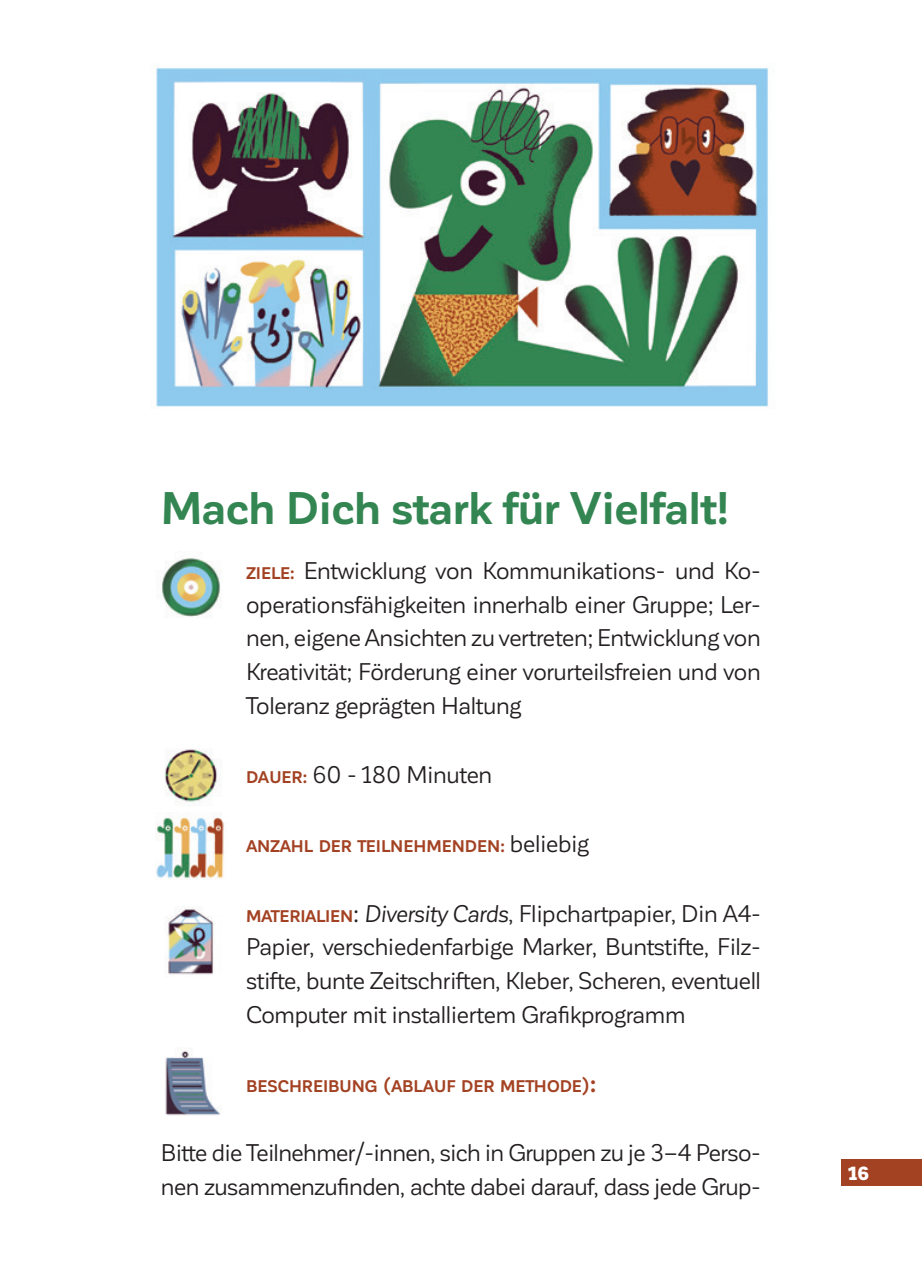
<style>
.page{position:relative;width:922px;height:1276px;background:#fff}
.page>*{position:absolute;margin:0;border:0;box-sizing:border-box;transform-origin:0 0}
.t1{font:700 45px "Corporative Sans";letter-spacing:-.01em;color:#338652}
.t2{font:23.75px/33.8px "Corporative Sans";letter-spacing:-.02em;color:#231f20;text-align:justify}
.t3{font:900 18.75px "Corporative Sans";color:#fff}
.t4{font:700 16.75px "Corporative Sans";color:#a34222}
.s1{font-weight:700;font-size:16.75px;color:#a34222}
.s2{font-weight:700;font-size:17.5px;color:#a34222}
.s3{font-size:17.5px}
.s4{font-weight:400;font-size:23.75px;color:#231f20}
.s5{font-style:italic}
.s6{font-size:18.75px}
.s7{font-size:23.75px}
</style>
<div class="page">
<div style="left:841px;top:1159px;width:80px;height:27px;background:#a34222"></div>
<img style="left:156px;top:67px;width:613px;height:340px">
<img style="left:162px;top:558px;width:58px;height:59px">
<img style="left:164px;top:749px;width:58px;height:57px">
<img style="left:155px;top:812px;width:69px;height:68px">
<img style="left:165px;top:906px;width:49px;height:69px">
<img style="left:165px;top:1048px;width:57px;height:68px">
<h1 class="t1" style="left:161px;top:483px;width:569px">Mach Dich stark für Vielfalt!</h1>
<p class="t2" style="left:246px;top:554px;width:516px"><span class="s1">ZIELE</span><span class="s2">:</span> Entwicklung von Kommunikations- und Ko&shy;operationsfähigkeiten innerhalb einer Gruppe; Ler&shy;nen, eigene Ansichten zu vertreten; Entwicklung von Kreativität; Förderung einer vorurteilsfreien und von Toleranz geprägten Haltung</p>
<p class="t2" style="left:246px;top:758px;width:247px"><span class="s1">DAUER</span><span class="s2">:</span> 60 - 180 Minuten</p>
<p class="t4" style="left:246px;top:837px;width:344px">ANZAHL DER TEILNEHMENDEN<span class="s3">:</span> <span class="s4">beliebig</span></p>
<p class="t2" style="left:246px;top:896px;width:516px"><span class="s1">MATERIALIEN</span>: <span class="s5">Diversity Cards</span>, Flipchartpapier, Din A4- Papier, verschiedenfarbige Marker, Buntstifte, Filz&shy;stifte, bunte Zeitschriften, Kleber, Scheren, eventuell Computer mit installiertem Grafikprogramm</p>
<p class="t4" style="left:246px;top:1077px;width:352px">BESCHREIBUNG <span class="s6">(</span>ABLAUF DER METHODE<span class="s6">)</span><span class="s7">:</span></p>
<p class="t2" style="left:161px;top:1136px;width:601px">Bitte die Teilnehmer/-innen, sich in Gruppen zu je 3–4 Perso&shy;nen zusammenzufinden, achte dabei darauf, dass jede Grup-</p>
<p class="t3" style="left:848px;top:1163px;width:22px">16</p>
</div>
